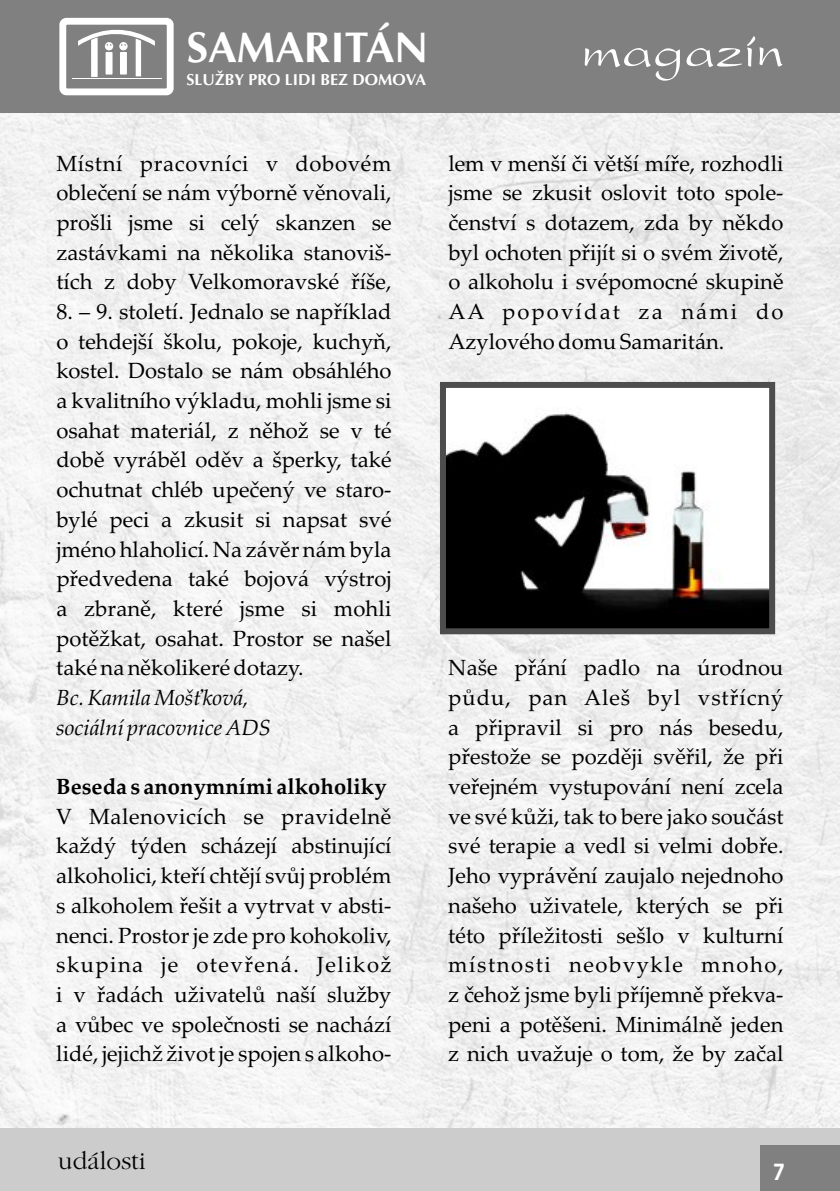
<style>
.page{position:relative;width:840px;height:1191px;background:#fff}
.page>*{position:absolute;margin:0;border:0;box-sizing:border-box;transform-origin:0 0}
.t1{font:56px "President";color:#fff}
.t2{font:700 43.2px "Ottawa";color:#fff}
.t3{font:26px "Gatineau CE";color:#000}
.t4{font:22px/29.6px "Palatino Linotype";color:#000;text-align:justify}
.t5{font:italic 22px/29.6px "Palatino Linotype";color:#000}
.t6{font:700 22px "Palatino Linotype";color:#000}
.t7{font:22px "Palatino Linotype";letter-spacing:.025em;color:#000}
.t8{font:22px "Palatino Linotype";letter-spacing:.065em;color:#000}
.t9{font:22px "Palatino Linotype";letter-spacing:.03em;color:#000}
.t10{font:22px "Palatino Linotype";letter-spacing:.07em;color:#000}
.t11{font:22px "Palatino Linotype";letter-spacing:.095em;color:#000}
.t12{font:700 22px "Avalon";color:#fff}
.t13{font:700 16px "Ottawa";color:#fff}
</style>
<div class="page">
<img style="left:1px;top:113px;width:838px;height:1015px">
<div style="left:0;top:0;width:839px;height:113px;background:#808080"></div>
<div style="left:0;top:1128px;width:839px;height:63px;background:#ccc"></div>
<div style="left:760px;top:1145px;width:79px;height:46px;background:#808080"></div>
<div style="left:59px;top:18px;width:114px;height:77px;border:7px solid #fff;border-radius:4px"></div>
<hr style="left:72px;top:78px;width:89px;height:1px;background:#fff">
<svg style="left:78px;top:29px;width:77px;height:48px"></svg>
<img style="left:446px;top:389px;width:321px;height:238px">
<div style="left:439px;top:382px;width:335px;height:252px;border:6px solid #4d4d4d"></div>
<h2 class="t2" style="left:186px;top:31px;width:243px">SAMARITÁN</h2>
<p class="t13" style="left:186px;top:74px;width:241px">SLUŽBY PRO LIDI BEZ DOMOVA</p>
<h1 class="t1" style="left:580px;top:26px;width:204px">magazín</h1>
<p class="t9" style="left:56px;top:154px;width:336px">Místní pracovníci v dobovém</p>
<p class="t4" style="left:448px;top:151px;width:336px">lem v menší či větší míře, rozhodli</p>
<p class="t4" style="left:56px;top:180px;width:336px">oblečení se nám výborně věnovali,</p>
<p class="t4" style="left:448px;top:180px;width:336px">jsme se zkusit oslovit toto spole-</p>
<p class="t4" style="left:56px;top:210px;width:336px">prošli jsme si celý skanzen se</p>
<p class="t4" style="left:448px;top:210px;width:336px">čenství s dotazem, zda by někdo</p>
<p class="t4" style="left:56px;top:240px;width:336px">zastávkami na několika stanoviš-</p>
<p class="t4" style="left:448px;top:240px;width:336px">byl ochoten přijít si o svém životě,</p>
<p class="t4" style="left:56px;top:269px;width:336px">tích z doby Velkomoravské říše,</p>
<p class="t4" style="left:448px;top:269px;width:336px">o alkoholu i svépomocné skupině</p>
<p class="t4" style="left:56px;top:299px;width:336px">8. – 9. století. Jednalo se například</p>
<p class="t11" style="left:448px;top:303px;width:336px">AA popovídat za námi do</p>
<p class="t4" style="left:56px;top:329px;width:336px">o tehdejší školu, pokoje, kuchyň,</p>
<p class="t4" style="left:448px;top:329px;width:277px">Azylového domu Samaritán.</p>
<p class="t4" style="left:56px;top:359px;width:336px">kostel. Dostalo se nám obsáhlého a kvalitního výkladu, mohli jsme si osahat materiál, z něhož se v té době vyráběl oděv a šperky, také ochutnat chléb upečený ve staro&shy;bylé peci a zkusit si napsat své jméno hlaholicí. Na závěr nám byla předvedena také bojová výstroj a zbraně, které jsme si mohli potěžkat, osahat. Prostor se našel také na několikeré dotazy.</p>
<p class="t4" style="left:448px;top:655px;width:336px">Naše přání padlo na úrodnou půdu, pan Aleš byl vstřícný a připravil si pro nás besedu, přestože se později svěřil, že při</p>
<p class="t5" style="left:56px;top:685px;width:216px">Bc. Kamila Mošťková, sociální pracovnice ADS</p>
<p class="t6" style="left:56px;top:778px;width:331px">Beseda s anonymními alkoholiky</p>
<p class="t4" style="left:448px;top:774px;width:336px">veřejném vystupování není zcela</p>
<p class="t7" style="left:56px;top:807px;width:336px">V Malenovicích se pravidelně</p>
<p class="t4" style="left:448px;top:804px;width:336px">ve své kůži, tak to bere jako součást</p>
<p class="t4" style="left:56px;top:833px;width:336px">každý týden scházejí abstinující</p>
<p class="t4" style="left:448px;top:833px;width:336px">své terapie a vedl si velmi dobře.</p>
<p class="t4" style="left:56px;top:863px;width:336px">alkoholici, kteří chtějí svůj problém</p>
<p class="t4" style="left:448px;top:863px;width:336px">Jeho vyprávění zaujalo nejednoho</p>
<p class="t4" style="left:56px;top:893px;width:336px">s alkoholem řešit a vytrvat v absti-</p>
<p class="t4" style="left:448px;top:893px;width:336px">našeho uživatele, kterých se při</p>
<p class="t4" style="left:56px;top:922px;width:336px">nenci. Prostor je zde pro kohokoliv,</p>
<p class="t4" style="left:448px;top:922px;width:336px">této příležitosti sešlo v kulturní</p>
<p class="t8" style="left:56px;top:956px;width:336px">skupina je otevřená. Jelikož</p>
<p class="t10" style="left:448px;top:956px;width:336px">místnosti neobvykle mnoho,</p>
<p class="t4" style="left:56px;top:982px;width:336px">i v řadách uživatelů naší služby</p>
<p class="t4" style="left:448px;top:982px;width:336px">z čehož jsme byli příjemně překva-</p>
<p class="t4" style="left:56px;top:1012px;width:336px">a vůbec ve společnosti se nachází</p>
<p class="t4" style="left:448px;top:1011px;width:336px">peni a potěšeni. Minimálně jeden</p>
<p class="t4" style="left:56px;top:1041px;width:336px">lidé, jejichž život je spojen s alkoho-</p>
<p class="t4" style="left:448px;top:1041px;width:336px">z nich uvažuje o tom, že by začal</p>
<p class="t3" style="left:58px;top:1149px;width:89px">události</p>
<p class="t12" style="left:772px;top:1163px;width:14px">7</p>
</div>
